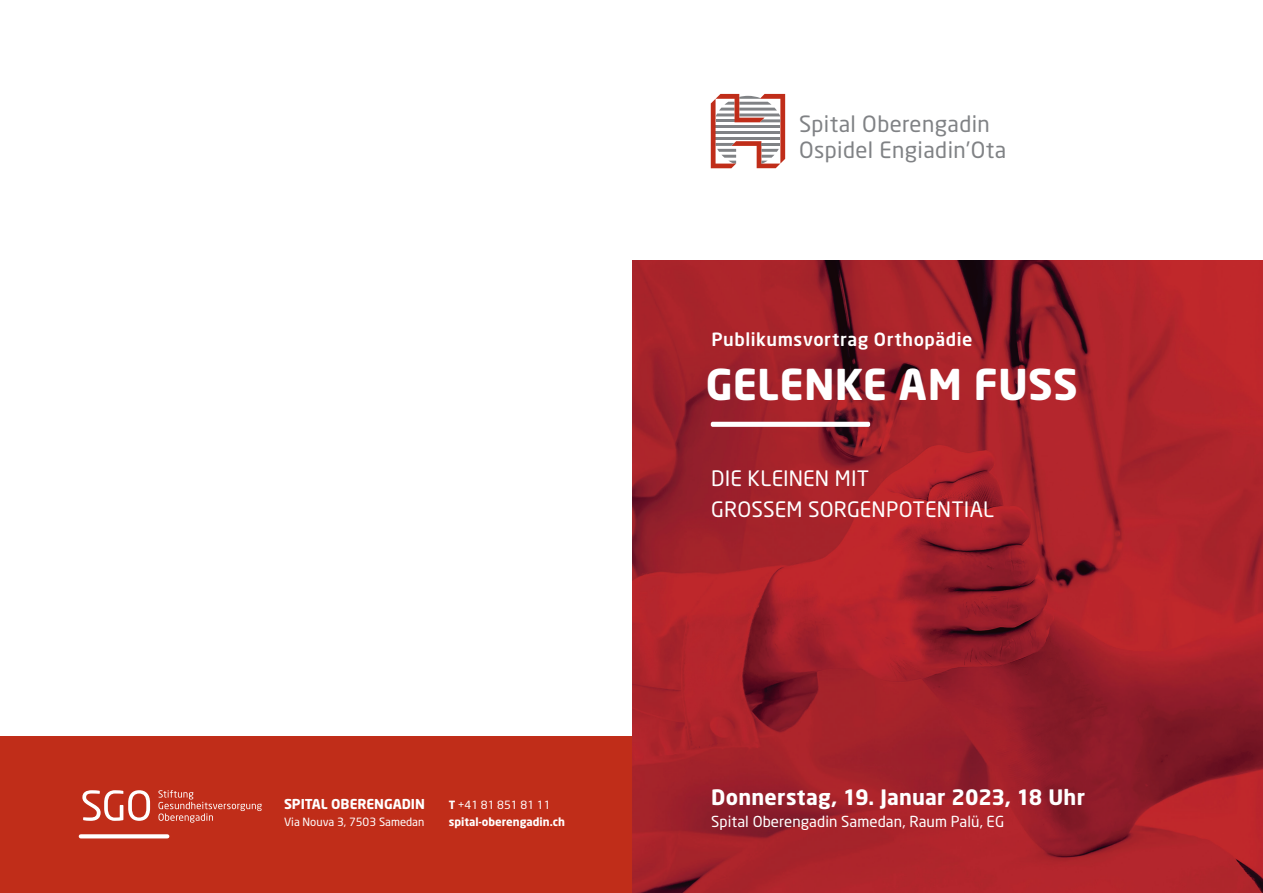
<style>
.page{position:relative;width:1263px;height:893px;background:#fff}
.page>*{position:absolute;margin:0;border:0;box-sizing:border-box;transform-origin:0 0}
.t1{font:700 42px "Neo Sans";letter-spacing:.005em;color:#fff}
.t2{font:22.05px/26.5px "Neo Sans";letter-spacing:.02em;color:#808285}
.t3{font:21px/31.5px "Neo Sans";letter-spacing:.005em;color:#fff}
.t4{font:700 21px "Neo Sans";letter-spacing:.01em;color:#fff}
.t5{font:500 18px "Neo Sans";letter-spacing:.03em;color:#fff}
.t6{font:15px "Neo Sans";letter-spacing:.005em;color:#fff}
.t7{font:700 13.5px "Neo Sans";color:#fff}
.t8{font:700 11.25px/16.8px "Neo Sans";color:#fff}
.t9{font:11.25px "Neo Sans";color:#fff}
.s1{font-weight:400}
</style>
<div class="page">
<div style="left:0;top:737px;width:633px;height:156px;background:#c02d19"></div>
<img style="left:633px;top:260px;width:630px;height:633px">
<div style="left:711px;top:422px;width:159px;height:5px;background:#fff;border-radius:2px"></div>
<svg style="left:81px;top:834px;width:86px;height:4px"></svg>
<svg style="left:158px;top:790px;width:104px;height:33px"></svg>
<svg style="left:82px;top:790px;width:68px;height:31px"></svg>
<svg style="left:711px;top:94px;width:74px;height:74px"></svg>
<p class="t7" style="left:284px;top:796px;width:142px">SPITAL OBERENGADIN</p>
<p class="t9" style="left:284px;top:815px;width:142px">Via Nouva 3, 7503 Samedan</p>
<p class="t8" style="left:449px;top:796px;width:118px">T <span class="s1">+41 81 851 81 11 </span>spital-oberengadin.ch</p>
<h2 class="t2" style="left:799px;top:110px;width:209px">Spital Oberengadin<br>Ospidel Engiadin’Ota</h2>
<p class="t5" style="left:711px;top:328px;width:263px">Publikumsvortrag Orthopädie</p>
<h1 class="t1" style="left:706px;top:358px;width:373px">GELENKE AM FUSS</h1>
<h3 class="t3" style="left:711px;top:462px;width:284px">DIE KLEINEN MIT<br>GROSSEM SORGENPOTENTIAL</h3>
<h3 class="t4" style="left:711px;top:783px;width:375px">Donnerstag, 19. Januar 2023, 18 Uhr</h3>
<p class="t6" style="left:711px;top:812px;width:294px">Spital Oberengadin Samedan, Raum Palü, EG</p>
</div>
